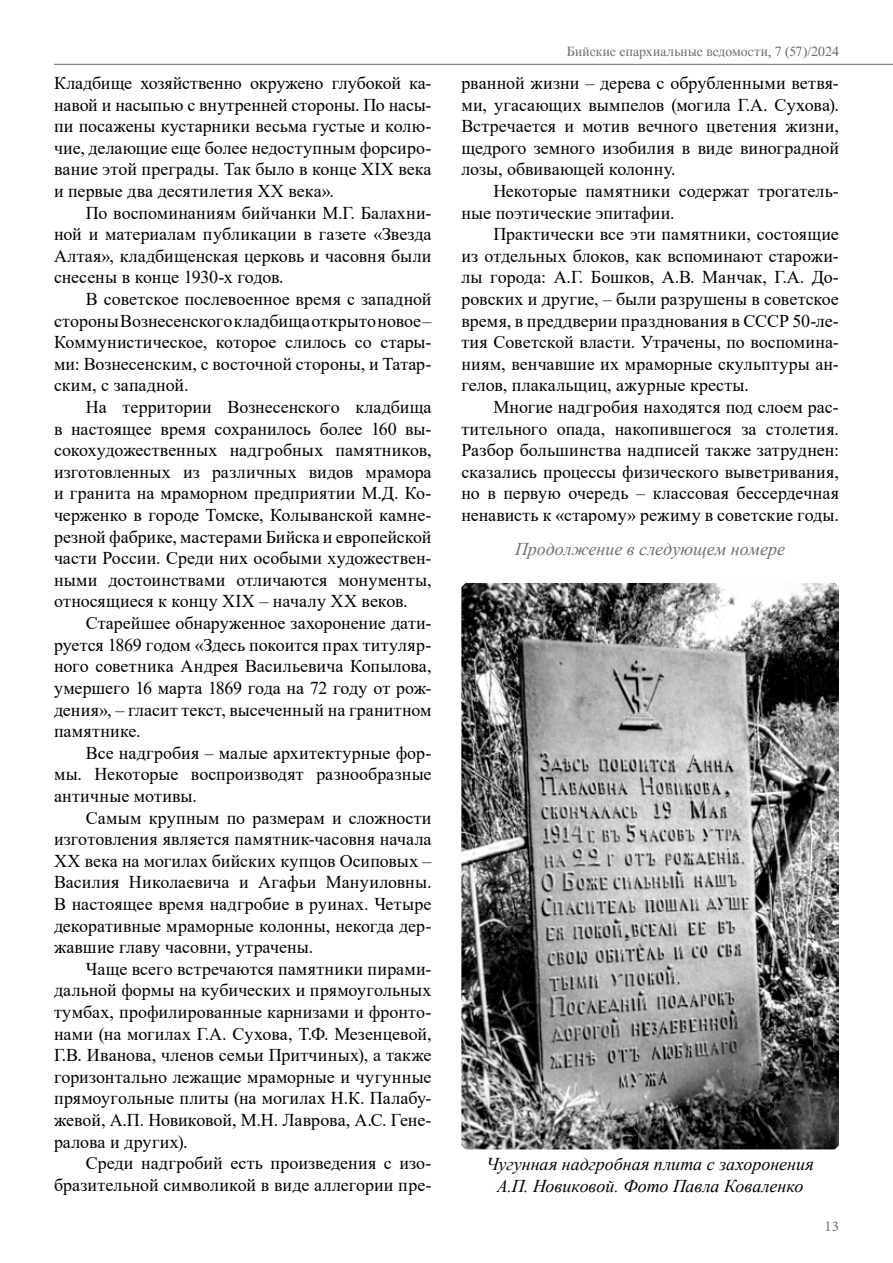
<style>
.page{position:relative;width:893px;height:1263px;background:#fff}
.page>*{position:absolute;margin:0;border:0;box-sizing:border-box;transform-origin:0 0}
.t1{font:18px/21.6px "Times New Roman";color:#000;text-align:justify}
.t2{font:italic 18px/21.6px "Times New Roman";color:#000;text-align:center}
.t3{font:italic 18px "Times New Roman";color:#6d6e71}
.t4{font:15px "Minion Pro";color:#6d6e71}
.t5{font:13.5px "Time";letter-spacing:.005em;color:#6d6e71}
</style>
<div class="page">
<hr style="left:54px;top:64px;width:839px;height:1px;background:#6d6e71">
<img style="left:461px;top:583px;width:378px;height:566px">
<p class="t1" style="left:54px;top:72px;width:379px">Кладбище хозяйственно окружено глубокой ка&shy;навой и насыпью с внутренней стороны. По насы&shy;пи посажены кустарники весьма густые и колю&shy;чие, делающие еще более недоступным форсиро&shy;вание этой преграды. Так было в конце XIX века и первые два десятилетия XX века».</p>
<p class="t1" style="left:54px;top:201px;width:379px;text-indent:32px">По воспоминаниям бийчанки М.Г. Балахни&shy;ной и материалам публикации в газете «Звезда Алтая», кладбищенская церковь и часовня были снесены в конце 1930-х годов.</p>
<p class="t1" style="left:54px;top:288px;width:379px;text-indent:32px">В советское послевоенное время с западной стороны Вознесенского кладбища открыто новое – Коммунистическое, которое слилось со стары&shy;ми: Вознесенским, с восточной стороны, и Татар&shy;ским, с западной.</p>
<p class="t1" style="left:54px;top:396px;width:379px;text-indent:32px">На территории Вознесенского кладбища в настоящее время сохранилось более 160 вы&shy;сокохудожественных надгробных памятников, изготовленных из различных видов мрамора и гранита на мраморном предприятии М.Д. Ко&shy;черженко в городе Томске, Колыванской камне&shy;резной фабрике, мастерами Бийска и европейской части России. Среди них особыми художествен&shy;ными достоинствами отличаются монументы, относящиеся к концу ХIХ – началу ХХ веков.</p>
<p class="t1" style="left:54px;top:612px;width:379px;text-indent:32px">Старейшее обнаруженное захоронение дати&shy;руется 1869 годом «Здесь покоится прах титуляр&shy;ного советника Андрея Васильевича Копылова, умершего 16 марта 1869 года на 72 году от рож&shy;дения», – гласит текст, высеченный на гранитном памятнике.</p>
<p class="t1" style="left:54px;top:741px;width:379px;text-indent:32px">Все надгробия – малые архитектурные фор&shy;мы. Некоторые воспроизводят разнообразные античные мотивы.</p>
<p class="t1" style="left:54px;top:806px;width:379px;text-indent:32px">Самым крупным по размерам и сложности изготовления является памятник-часовня начала ХХ века на могилах бийских купцов Осиповых – Василия Николаевича и Агафьи Мануиловны.<br>В настоящее время надгробие в руинах. Четыре декоративные мраморные колонны, некогда дер&shy;жавшие главу часовни, утрачены.</p>
<p class="t1" style="left:54px;top:957px;width:379px;text-indent:32px">Чаще всего встречаются памятники пирами&shy;дальной формы на кубических и прямоугольных тумбах, профилированные карнизами и фронто&shy;нами (на могилах Г.А. Сухова, Т.Ф. Мезенцевой, Г.В. Иванова, членов семьи Притчиных), а также горизонтально лежащие мраморные и чугунные прямоугольные плиты (на могилах Н.К. Палабу&shy;жевой, А.П. Новиковой, М.Н. Лаврова, А.С. Гене&shy;ралова и других).</p>
<p class="t1" style="left:54px;top:1152px;width:379px;text-align:right">Среди надгробий есть произведения с изо&shy;бразительной символикой в виде аллегории пре-</p>
<p class="t5" style="left:567px;top:44px;width:274px">Бийские епархиальные ведомости, 7 (57)/2024</p>
<p class="t1" style="left:461px;top:72px;width:379px">рванной жизни – дерева с обрубленными ветвя&shy;ми, угасающих вымпелов (могила Г.А. Сухова).<br>Встречается и мотив вечного цветения жизни, щедрого земного изобилия в виде виноградной лозы, обвивающей колонну.</p>
<p class="t1" style="left:461px;top:180px;width:379px;text-indent:32px">Некоторые памятники содержат трогатель&shy;ные поэтические эпитафии.</p>
<p class="t1" style="left:461px;top:223px;width:379px;text-indent:32px">Практически все эти памятники, состоящие из отдельных блоков, как вспоминают старожи&shy;лы города: А.Г. Бошков, А.В. Манчак, Г.А. До&shy;ровских и другие, – были разрушены в советское время, в преддверии празднования в СССР 50-ле&shy;тия Советской власти. Утрачены, по воспомина&shy;ниям, венчавшие их мраморные скульптуры ан&shy;гелов, плакальщиц, ажурные кресты.</p>
<p class="t1" style="left:461px;top:396px;width:379px;text-indent:32px">Многие надгробия находятся под слоем рас&shy;тительного опада, накопившегося за столетия.<br>Разбор большинства надписей также затруднен: сказались процессы физического выветривания, но в первую очередь – классовая бессердечная ненависть к «старому» режиму в советские годы.</p>
<p class="t3" style="left:515px;top:537px;width:271px">Продолжение в следующем номере</p>
<p class="t2" style="left:486px;top:1153px;width:329px">Чугунная надгробная плита с захоронения<br>А.П. Новиковой. Фото Павла Коваленко</p>
<p class="t4" style="left:825px;top:1216px;width:16px">13</p>
</div>
